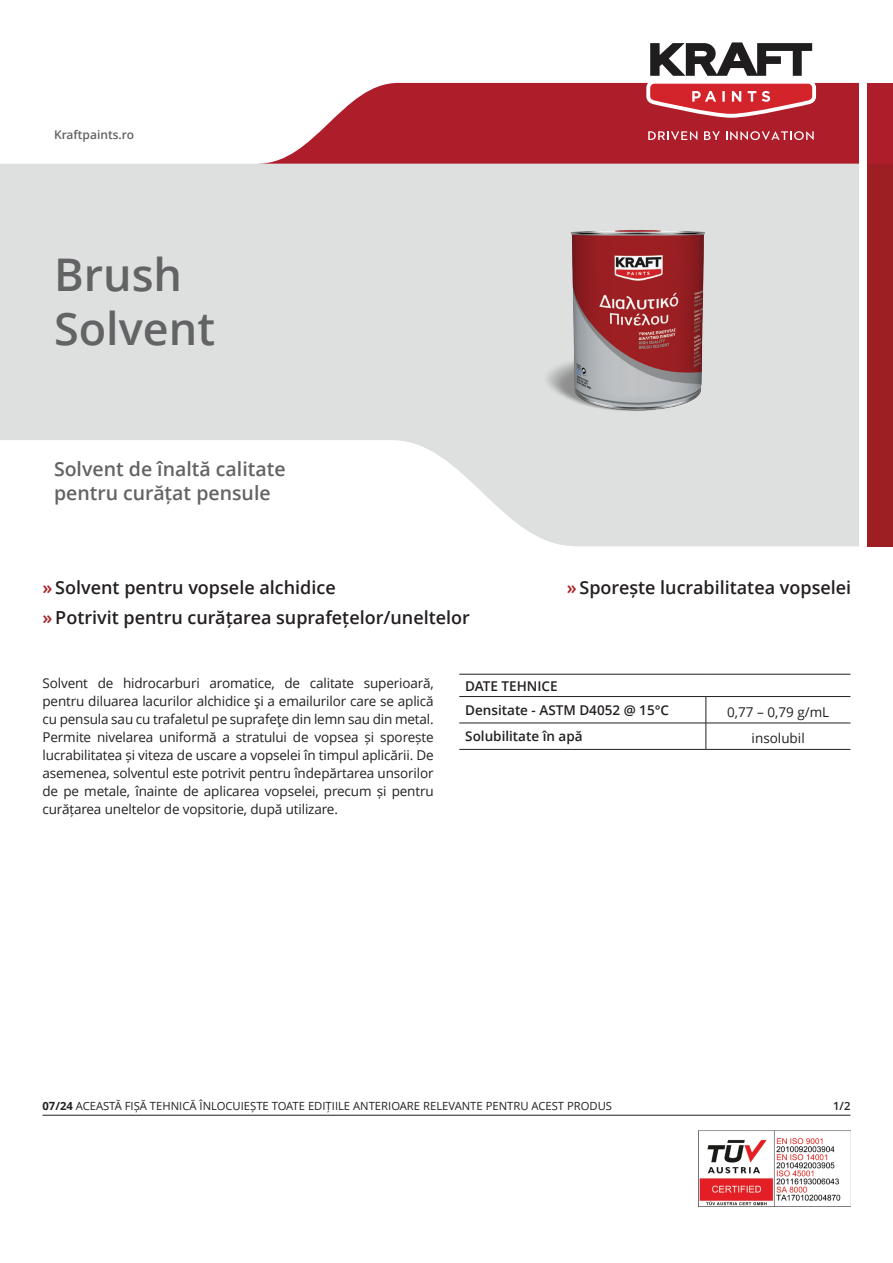
<style>
.page{position:relative;width:893px;height:1263px;background:#fff}
.page>*{position:absolute;margin:0;border:0;box-sizing:border-box;transform-origin:0 0}
.t1{font:600 45px/54px "Open Sans";color:#636366}
.t2{font:600 19.5px/23.4px "Open Sans";color:#636366}
.t3{font:600 18px/30.2px "Open Sans";color:#231f20}
.t4{font:13.5px/18px "Open Sans";letter-spacing:-.01em;color:#231f20;text-align:justify}
.t5{font:600 13.5px/24.5px "Open Sans";color:#231f20}
.t6{font:600 12px "Open Sans";color:#636366}
.t7{font:11.25px "Open Sans";color:#231f20}
.t8{font:600 11.25px "Open Sans";color:#231f20}
.s1{color:#a92228}
.s2{font-weight:700}
</style>
<div class="page">
<svg style="left:0;top:164px;width:859px;height:382px;fill:#dde0df"></svg>
<svg style="left:259px;top:83px;width:600px;height:81px;background:#b93d48"></svg>
<div style="left:867px;top:83px;width:26px;height:81px;background:#ae1d2a"></div>
<div style="left:867px;top:164px;width:26px;height:382px;background:#9d1e23"></div>
<svg style="left:642px;top:42px;width:178px;height:80px"></svg>
<svg style="left:648px;top:131px;width:49px;height:9px"></svg>
<svg style="left:704px;top:131px;width:16px;height:9px"></svg>
<svg style="left:726px;top:131px;width:88px;height:9px"></svg>
<img style="left:539px;top:221px;width:198px;height:197px">
<img style="left:698px;top:1130px;width:152px;height:77px">
<hr style="left:43px;top:1115px;width:807px;height:1px;background:#231f20">
<hr style="left:459px;top:674px;width:247px;height:1px;background:#231f20">
<hr style="left:706px;top:674px;width:144px;height:1px;background:#231f20">
<hr style="left:459px;top:696px;width:247px;height:1px;background:#231f20">
<hr style="left:706px;top:696px;width:144px;height:1px;background:#231f20">
<hr style="left:459px;top:723px;width:247px;height:1px;background:#231f20">
<hr style="left:706px;top:723px;width:144px;height:1px;background:#231f20">
<svg style="left:706px;top:697px;width:1px;height:52px"></svg>
<hr style="left:459px;top:749px;width:247px;height:1px;background:#231f20">
<hr style="left:706px;top:749px;width:144px;height:1px;background:#231f20">
<p class="t6" style="left:54px;top:126px;width:82px">Kraftpaints.ro</p>
<h1 class="t1" style="left:54px;top:246px;width:163px">Brush<br>Solvent</h1>
<h2 class="t2" style="left:54px;top:457px;width:233px">Solvent de înaltă calitate pentru curățat pensule</h2>
<h3 class="t3" style="left:43px;top:572px;width:429px"><span class="s1">»</span> Solvent pentru vopsele alchidice<br><span class="s1">»</span>Potrivit pentru curățarea suprafețelor/uneltelor</h3>
<h3 class="t3" style="left:567px;top:572px;width:286px"><span class="s1">»</span> Sporește lucrabilitatea vopselei</h3>
<p class="t4" style="left:43px;top:674px;width:393px">Solvent de hidrocarburi aromatice, de calitate superioară, pentru diluarea lacurilor alchidice şi a emailurilor care se aplică cu pensula sau cu trafaletul pe suprafeţe din lemn sau din metal.<br>Permite nivelarea uniformă a stratului de vopsea și sporește lucrabilitatea și viteza de uscare a vopselei în timpul aplicării. De asemenea, solventul este potrivit pentru îndepărtarea unsorilor de pe metale, înainte de aplicarea vopselei, precum și pentru curățarea uneltelor de vopsitorie, după utilizare.</p>
<p class="t5" style="left:465px;top:673px;width:205px">DATE TEHNICE<br>Densitate - ASTM D4052 @ 15°C</p>
<p class="t4" style="left:727px;top:703px;width:104px">0,77 – 0,79 g/mL</p>
<p class="t5" style="left:465px;top:724px;width:119px">Solubilitate în apă</p>
<p class="t4" style="left:752px;top:729px;width:55px">insolubil</p>
<p class="t7" style="left:43px;top:1098px;width:571px"><span class="s2">07/24</span> ACEASTĂ FIȘĂ TEHNICĂ ÎNLOCUIEȘTE TOATE EDIȚIILE ANTERIOARE RELEVANTE PENTRU ACEST PRODUS</p>
<p class="t8" style="left:833px;top:1098px;width:19px">1/2</p>
</div>
